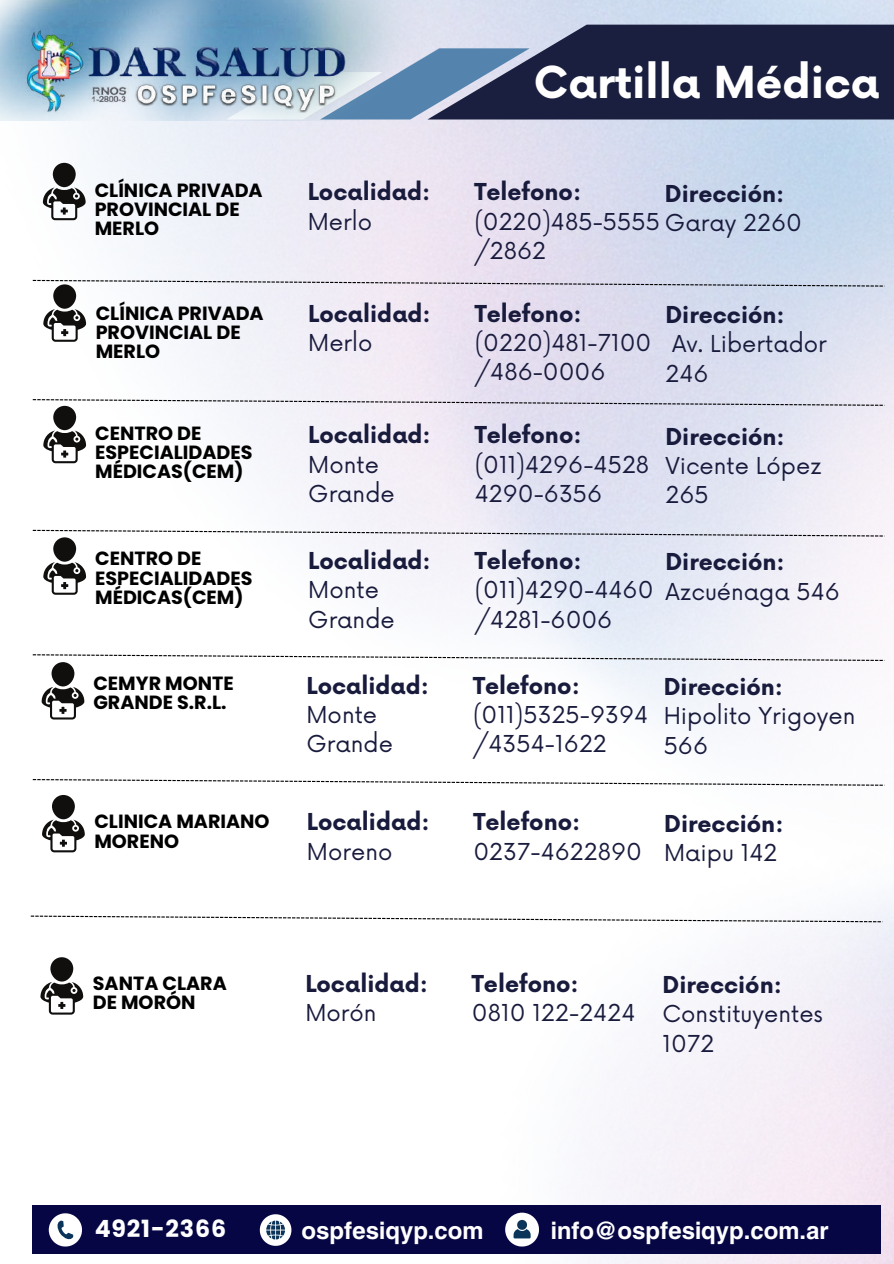
<style>
.page{position:relative;width:894px;height:1264px;background:#fff}
.page>*{position:absolute;margin:0;border:0;box-sizing:border-box;transform-origin:0 0}
.t1{font:700 42.9px "Now";color:#fff}
.t2{font:700 23.7px "Helios";color:#fff}
.t3{font:700 23.7px "Poppins";letter-spacing:.035em;color:#fff}
.t4{font:22.65px/29.2px "Now";color:#191b3d}
.t5{font:700 22.65px "Now";color:#191b3d}
.t6{font:700 19.05px/19.2px "Poppins";color:#000}
</style>
<div class="page">
<img style="left:32px;top:0;width:861px;height:405px">
<svg style="left:426px;top:25px;width:467px;height:94px;background:#313958"></svg>
<img style="left:0;top:0;width:426px;height:121px">
<img style="left:0;top:22px;width:358px;height:90px">
<img style="left:30px;top:405px;width:863px;height:858px">
<div style="left:33px;top:1205px;width:847px;height:48px;background:#060644"></div>
<svg style="left:49px;top:1213px;width:33px;height:33px"></svg>
<svg style="left:260px;top:1214px;width:31px;height:31px"></svg>
<svg style="left:505px;top:1212px;width:34px;height:34px"></svg>
<div style="left:53px;top:163px;width:23px;height:24px;background:#100f0d;border-radius:50%"></div>
<svg style="left:43px;top:187px;width:43px;height:33px"></svg>
<svg style="left:33px;top:399px;width:851px;height:7px"></svg>
<svg style="left:33px;top:280px;width:851px;height:7px"></svg>
<svg style="left:33px;top:530px;width:851px;height:6px"></svg>
<svg style="left:33px;top:654px;width:851px;height:7px"></svg>
<svg style="left:33px;top:779px;width:851px;height:6px"></svg>
<svg style="left:31px;top:915px;width:851px;height:7px"></svg>
<div style="left:53px;top:537px;width:23px;height:24px;background:#100f0d;border-radius:50%"></div>
<svg style="left:43px;top:562px;width:43px;height:32px"></svg>
<div style="left:52px;top:662px;width:22px;height:24px;background:#100f0d;border-radius:50%"></div>
<svg style="left:42px;top:686px;width:42px;height:33px"></svg>
<div style="left:53px;top:406px;width:23px;height:24px;background:#100f0d;border-radius:50%"></div>
<svg style="left:43px;top:430px;width:43px;height:33px"></svg>
<div style="left:53px;top:284px;width:23px;height:25px;background:#100f0d;border-radius:50%"></div>
<svg style="left:43px;top:309px;width:43px;height:33px"></svg>
<div style="left:52px;top:795px;width:23px;height:24px;background:#100f0d;border-radius:50%"></div>
<svg style="left:42px;top:819px;width:43px;height:33px"></svg>
<div style="left:50px;top:957px;width:23px;height:24px;background:#100f0d;border-radius:50%"></div>
<svg style="left:40px;top:981px;width:43px;height:33px"></svg>
<p class="t6" style="left:95px;top:180px;width:169px">CLÍNICA PRIVADA<br>PROVINCIAL DE<br>MERLO</p>
<p class="t6" style="left:96px;top:304px;width:169px">CLÍNICA PRIVADA<br>PROVINCIAL DE<br>MERLO</p>
<p class="t6" style="left:95px;top:423px;width:159px">CENTRO DE<br>ESPECIALIDADES<br>MÉDICAS(CEM)</p>
<p class="t6" style="left:95px;top:549px;width:159px">CENTRO DE<br>ESPECIALIDADES<br>MÉDICAS(CEM)</p>
<p class="t6" style="left:93px;top:674px;width:142px">CEMYR MONTE<br>GRANDE S.R.L.</p>
<p class="t6" style="left:94px;top:812px;width:177px">CLINICA MARIANO<br>MORENO</p>
<p class="t5" style="left:308px;top:180px;width:124px">Localidad:</p>
<p class="t4" style="left:308px;top:208px;width:66px">Merlo</p>
<p class="t5" style="left:308px;top:301px;width:124px">Localidad:</p>
<p class="t4" style="left:308px;top:329px;width:66px">Merlo</p>
<p class="t5" style="left:308px;top:423px;width:124px">Localidad:</p>
<p class="t4" style="left:308px;top:451px;width:88px">Monte<br>Grande</p>
<p class="t5" style="left:308px;top:548px;width:124px">Localidad:</p>
<p class="t4" style="left:308px;top:576px;width:88px">Monte<br>Grande</p>
<p class="t5" style="left:306px;top:673px;width:124px">Localidad:</p>
<p class="t4" style="left:306px;top:701px;width:88px">Monte<br>Grande</p>
<p class="t5" style="left:307px;top:810px;width:124px">Localidad:</p>
<p class="t4" style="left:307px;top:838px;width:87px">Moreno</p>
<p class="t6" style="left:93px;top:973px;width:135px">SANTA CLARA<br>DE MORÓN</p>
<p class="t5" style="left:305px;top:971px;width:124px">Localidad:</p>
<p class="t4" style="left:305px;top:999px;width:73px">Morón</p>
<h1 class="t1" style="left:533px;top:60px;width:347px">Cartilla Médica</h1>
<p class="t5" style="left:474px;top:180px;width:108px">Telefono:</p>
<p class="t4" style="left:474px;top:208px;width:329px">(0220)485-5555 Garay 2260 /2862</p>
<p class="t5" style="left:664px;top:181px;width:121px">Dirección:</p>
<p class="t5" style="left:474px;top:301px;width:108px">Telefono:</p>
<p class="t4" style="left:474px;top:329px;width:178px">(0220)481-7100 /486-0006</p>
<p class="t5" style="left:474px;top:423px;width:108px">Telefono:</p>
<p class="t4" style="left:474px;top:451px;width:176px">(011)4296-4528<br>4290-6356</p>
<p class="t5" style="left:665px;top:303px;width:121px">Dirección:</p>
<p class="t4" style="left:665px;top:331px;width:163px;text-indent:7px">Av. Libertador<br>246</p>
<p class="t5" style="left:665px;top:424px;width:121px">Dirección:</p>
<p class="t4" style="left:665px;top:452px;width:158px">Vicente López<br>265</p>
<p class="t5" style="left:474px;top:548px;width:108px">Telefono:</p>
<p class="t4" style="left:474px;top:576px;width:180px">(011)4290-4460 /4281-6006</p>
<p class="t5" style="left:473px;top:673px;width:108px">Telefono:</p>
<p class="t4" style="left:473px;top:701px;width:177px">(011)5325-9394 /4354-1622</p>
<p class="t5" style="left:665px;top:550px;width:121px">Dirección:</p>
<p class="t4" style="left:665px;top:578px;width:176px">Azcuénaga 546</p>
<p class="t5" style="left:663px;top:674px;width:121px">Dirección:</p>
<p class="t4" style="left:663px;top:702px;width:193px">Hipolito Yrigoyen<br>566</p>
<p class="t5" style="left:473px;top:810px;width:108px">Telefono:</p>
<p class="t4" style="left:473px;top:838px;width:170px">0237-4622890</p>
<p class="t5" style="left:664px;top:811px;width:121px">Dirección:</p>
<p class="t4" style="left:664px;top:839px;width:115px">Maipu 142</p>
<p class="t5" style="left:472px;top:971px;width:108px">Telefono:</p>
<p class="t4" style="left:472px;top:999px;width:165px">0810 122-2424</p>
<p class="t5" style="left:662px;top:972px;width:121px">Dirección:</p>
<p class="t4" style="left:662px;top:1000px;width:162px">Constituyentes<br>1072</p>
<p class="t3" style="left:95px;top:1212px;width:133px">4921-2366</p>
<p class="t2" style="left:301px;top:1214px;width:184px">ospfesiqyp.com</p>
<p class="t2" style="left:550px;top:1214px;width:279px">info@ospfesiqyp.com.ar</p>
</div>
